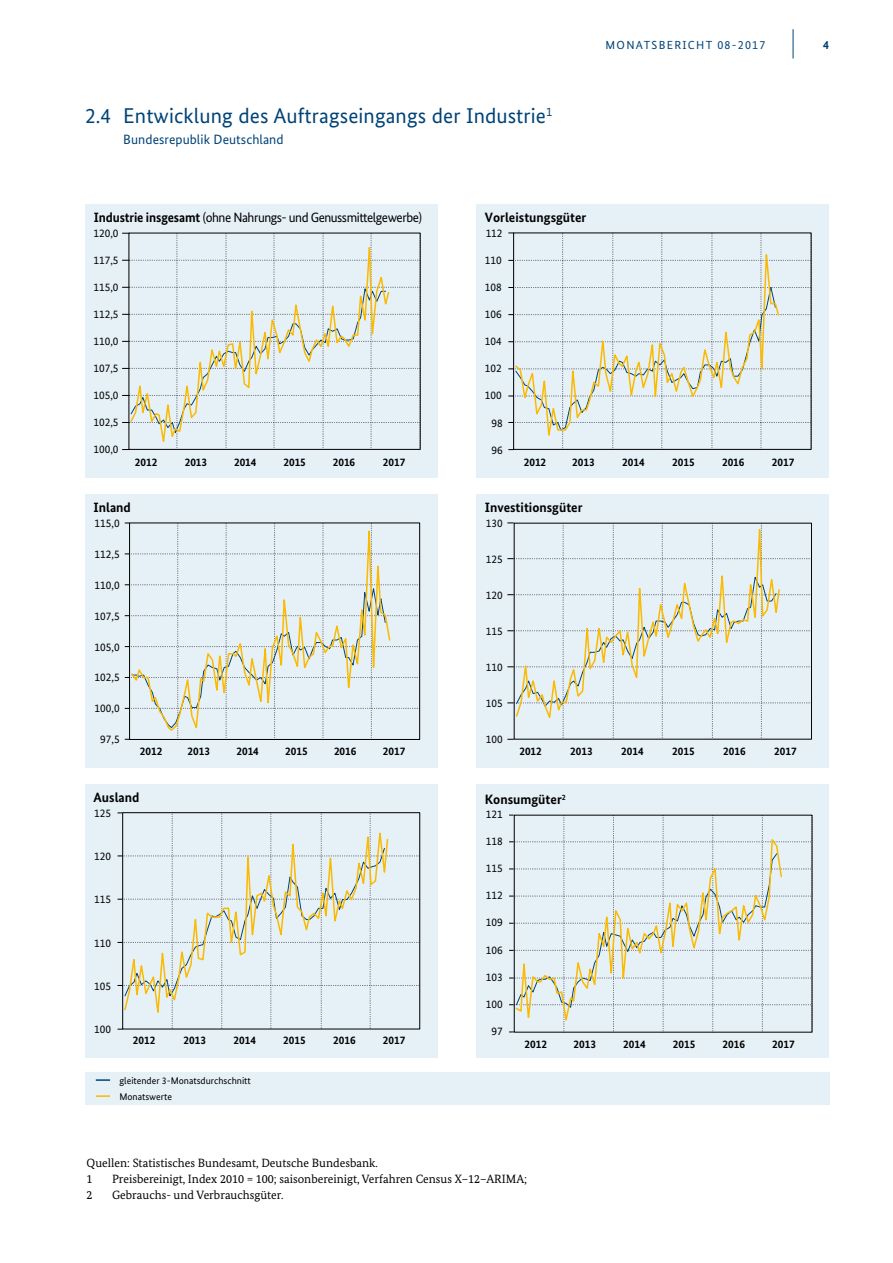
<style>
.page{position:relative;width:893px;height:1263px;background:#fff}
.page>*{position:absolute;margin:0;border:0;box-sizing:border-box;transform-origin:0 0}
.t1{font:21.3px "Bundes Sans";letter-spacing:.005em;color:#004377}
.t2{font:700 13.5px "Bundes Sans";color:#000}
.t3{font:13.5px "Bundes Sans";letter-spacing:-.035em;color:#000}
.t4{font:13.5px "Bundes Sans";letter-spacing:.005em;color:#004377}
.t5{font:12px/15.8px "Bundes Serif";color:#000}
.t6{font:700 12px "Bundes Sans Office";color:#004275}
.t7{font:11.7px "Bundes Sans";letter-spacing:.11em;color:#004377}
.t8{font:11.25px "Bundes Sans";color:#000}
.t9{font:700 11.25px "Bundes Sans";color:#000}
.t10{font:9.75px/16px "Bundes Sans";color:#000}
.s1{font-size:12px}
.s2{font-weight:700}
</style>
<div class="page">
<hr style="left:793px;top:29px;width:1px;height:30px;background:#004377">
<div style="left:85px;top:204px;width:353px;height:274px;background:#e5f0f7"></div>
<svg style="left:122px;top:233px;width:299px;height:216px"></svg>
<svg style="left:129px;top:232px;width:261px;height:218px"></svg>
<div style="left:85px;top:494px;width:353px;height:274px;background:#e5f0f7"></div>
<svg style="left:125px;top:522px;width:295px;height:218px"></svg>
<svg style="left:130px;top:523px;width:261px;height:211px"></svg>
<div style="left:476px;top:494px;width:353px;height:274px;background:#e5f0f7"></div>
<svg style="left:507px;top:522px;width:305px;height:217px"></svg>
<svg style="left:515px;top:522px;width:266px;height:201px"></svg>
<div style="left:85px;top:784px;width:353px;height:273px;background:#e5f0f7"></div>
<svg style="left:118px;top:812px;width:302px;height:217px"></svg>
<svg style="left:123px;top:818px;width:266px;height:209px"></svg>
<div style="left:476px;top:784px;width:353px;height:273px;background:#e5f0f7"></div>
<svg style="left:509px;top:815px;width:304px;height:217px"></svg>
<svg style="left:514px;top:835px;width:269px;height:198px"></svg>
<div style="left:476px;top:204px;width:353px;height:274px;background:#e5f0f7"></div>
<svg style="left:508px;top:232px;width:304px;height:217px"></svg>
<svg style="left:514px;top:233px;width:266px;height:214px"></svg>
<div style="left:85px;top:1072px;width:744px;height:32px;background:#e5f0f7"></div>
<svg style="left:96px;top:1079px;width:14px;height:2px"></svg>
<svg style="left:96px;top:1095px;width:14px;height:2px"></svg>
<h1 class="t1" style="left:85px;top:103px;width:469px">2.4 Entwicklung des Auftragseingangs der Industrie<sup>1</sup></h1>
<p class="t4" style="left:123px;top:131px;width:162px">Bundesrepublik Deutschland</p>
<p class="t7" style="left:606px;top:38px;width:161px">MONATSBERICHT <span class="s1">08-2017</span></p>
<p class="t3" style="left:94px;top:209px;width:330px"><span class="s2">Industrie insgesamt</span> (ohne Nahrungs- und Genussmittelgewerbe)</p>
<p class="t2" style="left:485px;top:209px;width:103px">Vorleistungsgüter</p>
<p class="t8" style="left:94px;top:226px;width:27px">120,0</p>
<p class="t8" style="left:486px;top:226px;width:18px">112</p>
<p class="t8" style="left:94px;top:253px;width:27px">117,5</p>
<p class="t8" style="left:485px;top:253px;width:18px">110</p>
<p class="t8" style="left:94px;top:280px;width:27px">115,0</p>
<p class="t8" style="left:485px;top:280px;width:18px">108</p>
<p class="t8" style="left:94px;top:308px;width:27px">112,5</p>
<p class="t8" style="left:485px;top:307px;width:18px">106</p>
<p class="t8" style="left:94px;top:335px;width:27px">110,0</p>
<p class="t8" style="left:485px;top:334px;width:18px">104</p>
<p class="t8" style="left:94px;top:362px;width:27px">107,5</p>
<p class="t8" style="left:94px;top:389px;width:27px">105,0</p>
<p class="t8" style="left:485px;top:362px;width:18px">102</p>
<p class="t8" style="left:485px;top:389px;width:18px">100</p>
<p class="t8" style="left:94px;top:416px;width:27px">102,5</p>
<p class="t8" style="left:491px;top:416px;width:13px">98</p>
<p class="t8" style="left:94px;top:443px;width:27px">100,0</p>
<p class="t8" style="left:491px;top:443px;width:13px">96</p>
<p class="t9" style="left:135px;top:456px;width:24px">2012</p>
<p class="t9" style="left:185px;top:456px;width:24px">2013</p>
<p class="t9" style="left:234px;top:456px;width:24px">2014</p>
<p class="t9" style="left:283px;top:456px;width:24px">2015</p>
<p class="t9" style="left:333px;top:456px;width:24px">2016</p>
<p class="t9" style="left:383px;top:456px;width:24px">2017</p>
<p class="t2" style="left:94px;top:499px;width:39px">Inland</p>
<p class="t8" style="left:95px;top:516px;width:27px">115,0</p>
<p class="t8" style="left:95px;top:547px;width:27px">112,5</p>
<p class="t8" style="left:95px;top:578px;width:27px">110,0</p>
<p class="t8" style="left:95px;top:609px;width:27px">107,5</p>
<p class="t8" style="left:95px;top:640px;width:27px">105,0</p>
<p class="t8" style="left:95px;top:671px;width:27px">102,5</p>
<p class="t8" style="left:95px;top:702px;width:27px">100,0</p>
<p class="t8" style="left:100px;top:732px;width:21px">97,5</p>
<p class="t9" style="left:140px;top:744px;width:24px">2012</p>
<p class="t9" style="left:188px;top:744px;width:24px">2013</p>
<p class="t9" style="left:236px;top:744px;width:24px">2014</p>
<p class="t9" style="left:285px;top:744px;width:24px">2015</p>
<p class="t9" style="left:334px;top:744px;width:24px">2016</p>
<p class="t9" style="left:383px;top:744px;width:24px">2017</p>
<p class="t2" style="left:94px;top:789px;width:47px">Ausland</p>
<p class="t8" style="left:94px;top:806px;width:18px">125</p>
<p class="t8" style="left:94px;top:849px;width:18px">120</p>
<p class="t8" style="left:94px;top:893px;width:18px">115</p>
<p class="t8" style="left:94px;top:936px;width:18px">110</p>
<p class="t8" style="left:94px;top:979px;width:18px">105</p>
<p class="t8" style="left:94px;top:1022px;width:18px">100</p>
<p class="t9" style="left:133px;top:1034px;width:24px">2012</p>
<p class="t9" style="left:184px;top:1034px;width:24px">2013</p>
<p class="t9" style="left:233px;top:1034px;width:24px">2014</p>
<p class="t9" style="left:283px;top:1034px;width:24px">2015</p>
<p class="t9" style="left:333px;top:1034px;width:24px">2016</p>
<p class="t9" style="left:383px;top:1034px;width:24px">2017</p>
<p class="t10" style="left:119px;top:1072px;width:133px">gleitender 3-Monatsdurchschnitt<br>Monatswerte</p>
<p class="t9" style="left:524px;top:455px;width:24px">2012</p>
<p class="t9" style="left:572px;top:455px;width:24px">2013</p>
<p class="t9" style="left:622px;top:455px;width:24px">2014</p>
<p class="t9" style="left:672px;top:455px;width:24px">2015</p>
<p class="t9" style="left:722px;top:455px;width:24px">2016</p>
<p class="t9" style="left:772px;top:455px;width:24px">2017</p>
<p class="t2" style="left:485px;top:499px;width:99px">Investitionsgüter</p>
<p class="t8" style="left:486px;top:516px;width:18px">130</p>
<p class="t8" style="left:486px;top:552px;width:18px">125</p>
<p class="t8" style="left:486px;top:588px;width:18px">120</p>
<p class="t8" style="left:486px;top:624px;width:18px">115</p>
<p class="t8" style="left:486px;top:660px;width:18px">110</p>
<p class="t8" style="left:486px;top:696px;width:18px">105</p>
<p class="t8" style="left:486px;top:733px;width:18px">100</p>
<p class="t9" style="left:519px;top:744px;width:24px">2012</p>
<p class="t9" style="left:570px;top:744px;width:24px">2013</p>
<p class="t9" style="left:621px;top:744px;width:24px">2014</p>
<p class="t9" style="left:672px;top:744px;width:24px">2015</p>
<p class="t9" style="left:723px;top:744px;width:24px">2016</p>
<p class="t9" style="left:774px;top:744px;width:24px">2017</p>
<p class="t2" style="left:485px;top:791px;width:83px">Konsumgüter<sup>2</sup></p>
<p class="t8" style="left:486px;top:807px;width:18px">121</p>
<p class="t8" style="left:486px;top:834px;width:18px">118</p>
<p class="t8" style="left:486px;top:861px;width:18px">115</p>
<p class="t8" style="left:486px;top:888px;width:18px">112</p>
<p class="t8" style="left:486px;top:916px;width:18px">109</p>
<p class="t8" style="left:486px;top:943px;width:18px">106</p>
<p class="t8" style="left:486px;top:970px;width:18px">103</p>
<p class="t8" style="left:486px;top:997px;width:18px">100</p>
<p class="t8" style="left:491px;top:1024px;width:13px">97</p>
<p class="t9" style="left:525px;top:1037px;width:24px">2012</p>
<p class="t9" style="left:574px;top:1037px;width:24px">2013</p>
<p class="t9" style="left:623px;top:1037px;width:24px">2014</p>
<p class="t9" style="left:673px;top:1037px;width:24px">2015</p>
<p class="t9" style="left:723px;top:1037px;width:24px">2016</p>
<p class="t9" style="left:772px;top:1037px;width:24px">2017</p>
<p class="t5" style="left:87px;top:1155px;width:293px">Quellen: Statistisches Bundesamt, Deutsche Bundesbank.<br>1</p>
<p class="t5" style="left:112px;top:1171px;width:417px">Preisbereinigt, Index 2010 = 100; saisonbereinigt, Verfahren Census X–12–ARIMA;</p>
<p class="t5" style="left:87px;top:1186px;width:7px">2</p>
<p class="t5" style="left:112px;top:1186px;width:173px">Gebrauchs- und Verbrauchsgüter.</p>
<p class="t6" style="left:823px;top:38px;width:7px">4</p>
</div>
